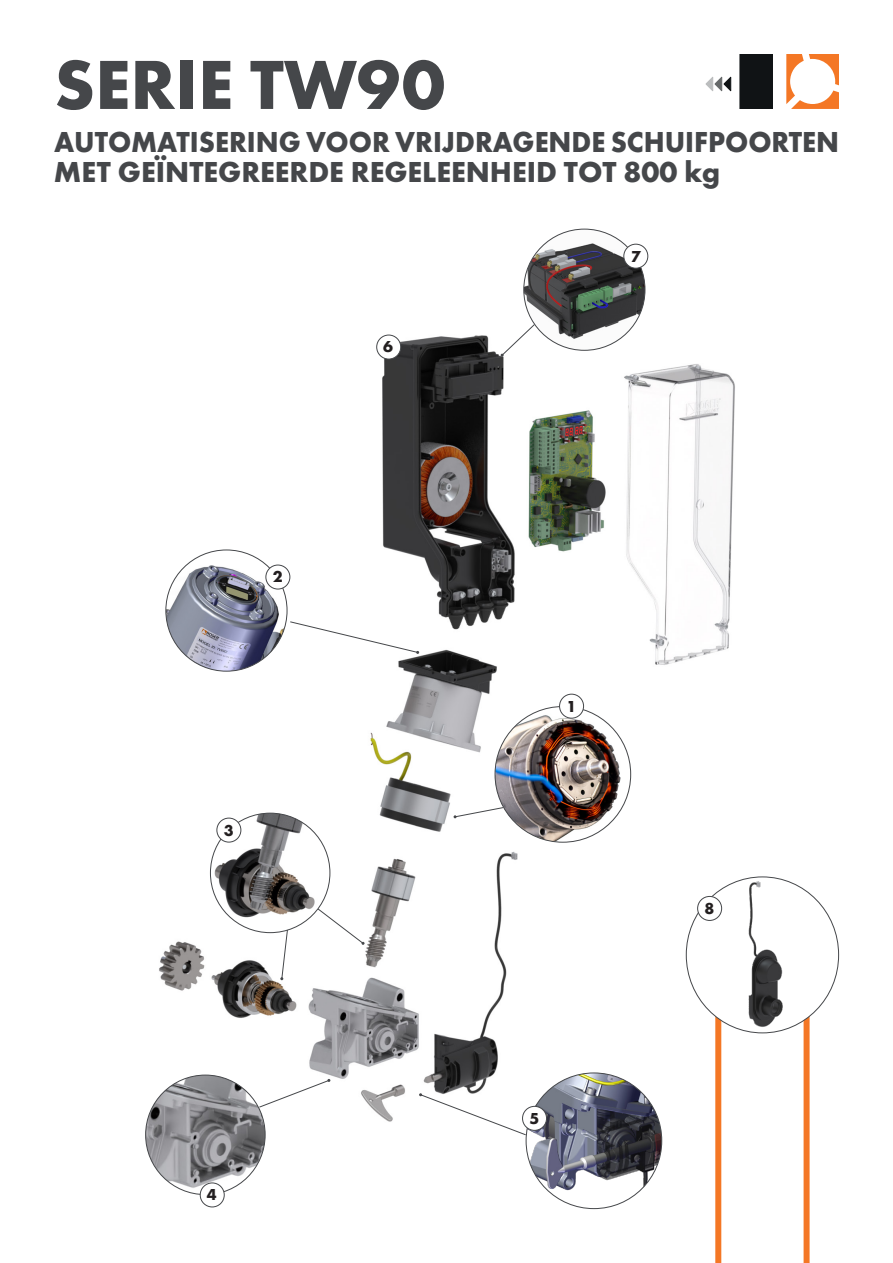
<style>
.page{position:relative;width:893px;height:1263px;background:#fff}
.page>*{position:absolute;margin:0;border:0;box-sizing:border-box;transform-origin:0 0}
.CORPO_TABELLA{font:700 72px "Futura PT";color:#45474a}
.CORPO_TABELLA-2{font:700 30px/30px "Futura PT";color:#45474a;scale:.95 1}
.corpo{font:700 16.5px "Futura PT";color:#231f20}
</style>
<div class="page">
<svg style="left:786px;top:54px;width:53px;height:55px"></svg>
<div style="left:740px;top:54px;width:33px;height:55px;background:#101315"></div>
<svg style="left:706px;top:76px;width:25px;height:16px"></svg>
<img style="left:145px;top:323px;width:590px;height:809px">
<div style="left:715px;top:1004px;width:6px;height:259px;background:#f47725"></div>
<div style="left:804px;top:1004px;width:6px;height:259px;background:#f47725"></div>
<img style="left:146px;top:1075px;width:119px;height:119px;border-radius:60px">
<img style="left:210px;top:813px;width:120px;height:120px;border-radius:60px">
<img style="left:526px;top:1073px;width:136px;height:121px">
<img style="left:166px;top:550px;width:121px;height:121px;border-radius:61px">
<img style="left:524px;top:229px;width:121px;height:121px;border-radius:61px">
<div style="left:686px;top:877px;width:153px;height:156px;background:#fff;border-radius:50%"></div>
<img style="left:704px;top:877px;width:117px;height:156px">
<svg style="left:258px;top:1079px;width:72px;height:29px"></svg>
<svg style="left:289px;top:621px;width:130px;height:33px"></svg>
<svg style="left:454px;top:807px;width:50px;height:11px"></svg>
<svg style="left:419px;top:1093px;width:108px;height:43px"></svg>
<svg style="left:317px;top:908px;width:48px;height:37px"></svg>
<div style="left:200px;top:1183px;width:24px;height:24px;background:#fff;border-radius:50%"></div>
<div style="left:200px;top:1182px;width:25px;height:25px;border:1px solid #45474a;border-radius:50%"></div>
<div style="left:698px;top:896px;width:24px;height:24px;background:#fff;border-radius:50%"></div>
<div style="left:697px;top:896px;width:25px;height:25px;border:1px solid #45474a;border-radius:50%"></div>
<div style="left:217px;top:818px;width:24px;height:24px;background:#fff;border-radius:50%"></div>
<div style="left:216px;top:818px;width:25px;height:24px;border:1px solid #45474a;border-radius:50%"></div>
<div style="left:522px;top:1106px;width:25px;height:24px;background:#fff;border-radius:50%"></div>
<div style="left:522px;top:1106px;width:25px;height:25px;border:1px solid #45474a;border-radius:50%"></div>
<div style="left:377px;top:335px;width:24px;height:24px;background:#fff;border-radius:50%"></div>
<div style="left:376px;top:335px;width:25px;height:24px;border:1px solid #45474a;border-radius:50%"></div>
<div style="left:266px;top:565px;width:24px;height:24px;background:#fff;border-radius:50%"></div>
<div style="left:265px;top:565px;width:25px;height:24px;border:1px solid #45474a;border-radius:50%"></div>
<div style="left:624px;top:244px;width:24px;height:24px;background:#fff;border-radius:50%"></div>
<div style="left:623px;top:244px;width:25px;height:25px;border:1px solid #45474a;border-radius:50%"></div>
<svg style="left:280px;top:929px;width:8px;height:51px"></svg>
<svg style="left:501px;top:323px;width:35px;height:34px"></svg>
<img style="left:495px;top:706px;width:136px;height:136px;border-radius:68px">
<div style="left:560px;top:694px;width:24px;height:24px;background:#fff;border-radius:50%"></div>
<div style="left:559px;top:694px;width:25px;height:24px;border:1px solid #45474a;border-radius:50%"></div>
<p class="CORPO_TABELLA" style="left:54px;top:38px;width:393px">SERIE TW90</p>
<p class="CORPO_TABELLA-2" style="left:54px;top:126px;width:828px">AUTOMATISERING VOOR VRIJDRAGENDE SCHUIFPOORTEN<br>MET GEÏNTEGREERDE REGELEENHEID TOT 800 kg</p>
<p class="corpo" style="left:273px;top:566px;width:11px">2</p>
<p class="corpo" style="left:224px;top:819px;width:11px">3</p>
<p class="corpo" style="left:383px;top:336px;width:11px">6</p>
<p class="corpo" style="left:207px;top:1184px;width:11px">4</p>
<p class="corpo" style="left:631px;top:245px;width:11px">7</p>
<p class="corpo" style="left:566px;top:695px;width:11px">1</p>
<p class="corpo" style="left:530px;top:1107px;width:11px">5</p>
<p class="corpo" style="left:704px;top:898px;width:11px">8</p>
</div>
